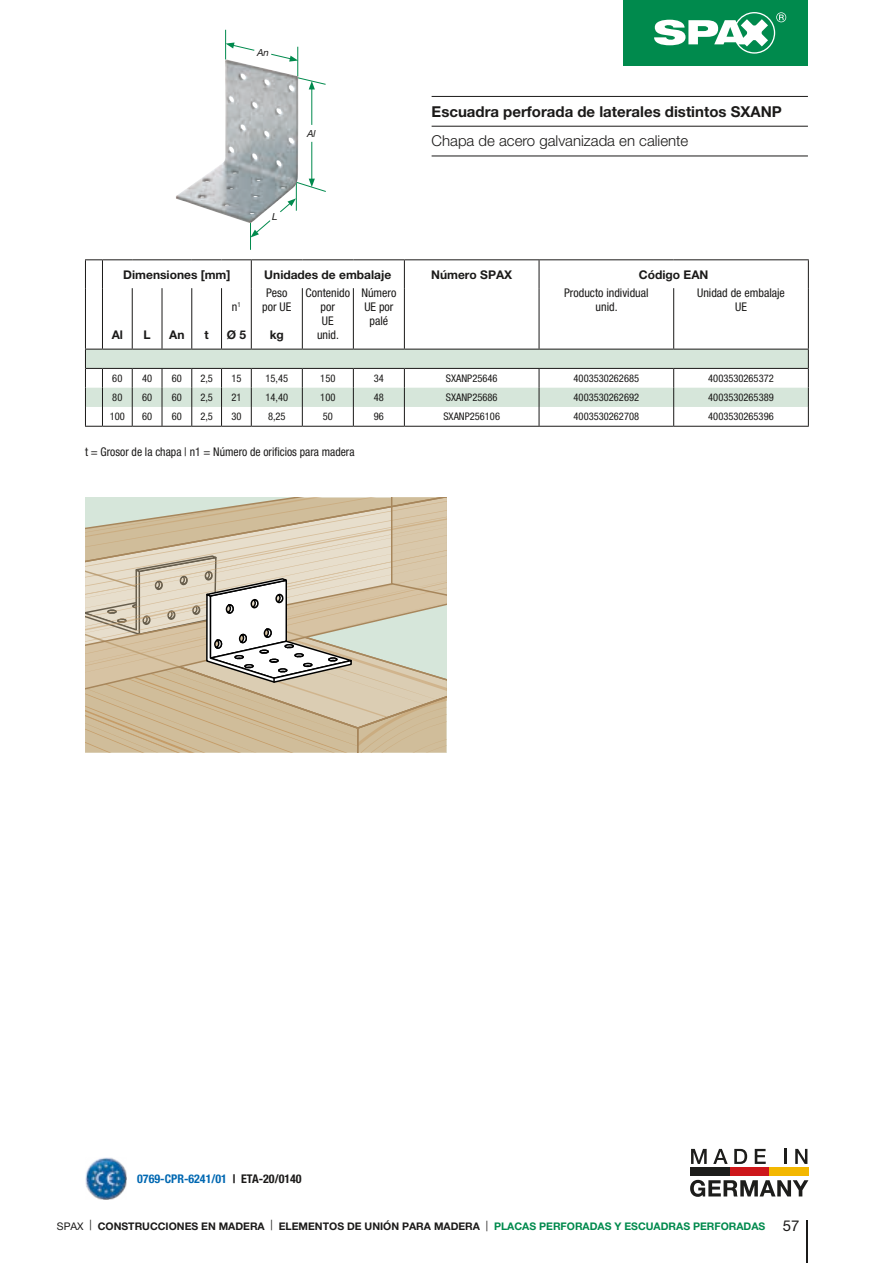
<style>
.page{position:relative;width:893px;height:1263px;background:#fff}
.page>*{position:absolute;margin:0;border:0;box-sizing:border-box;transform-origin:0 0}
.t1{font:700 15px "Helvetica Neue LT Pro";color:#1b1a19}
.t2{font:300 15px "Helvetica Neue LT Pro";color:#1b1a19}
.t3{font:15px "Helvetica Neue LT Pro";color:#1b1a19}
.t4{font:condensed 12px/14px "Helvetica Neue LT Pro";color:#1b1a19;text-align:center}
.t5{font:700 12px "Helvetica Neue LT Pro";color:#1b1a19}
.t6{font:700 condensed 12px "Helvetica Neue LT Pro";color:#0068b2}
.t7{font:condensed 10.5px "Helvetica Neue LT Pro";color:#1b1a19}
.t8{font:700 10.5px "Helvetica Neue LT Pro";color:#1b1a19}
.t9{font:italic 9.75px "Helvetica Neue LT Pro";color:#1b1a19}
.s1{color:#1b1a19}
.s2{font-weight:400}
.s3{color:#008a4d}
</style>
<div class="page">
<hr style="left:102px;top:259px;width:30px;height:1px;background:#1b1a19">
<svg style="left:85px;top:259px;width:18px;height:29px"></svg>
<hr style="left:132px;top:259px;width:30px;height:1px;background:#1b1a19">
<hr style="left:162px;top:259px;width:30px;height:1px;background:#1b1a19">
<hr style="left:192px;top:259px;width:30px;height:1px;background:#1b1a19">
<hr style="left:251px;top:259px;width:51px;height:1px;background:#1b1a19">
<svg style="left:222px;top:259px;width:30px;height:29px"></svg>
<hr style="left:302px;top:259px;width:51px;height:1px;background:#1b1a19">
<hr style="left:353px;top:259px;width:51px;height:1px;background:#1b1a19">
<hr style="left:404px;top:259px;width:135px;height:1px;background:#1b1a19">
<svg style="left:404px;top:260px;width:1px;height:28px"></svg>
<hr style="left:539px;top:259px;width:135px;height:1px;background:#1b1a19">
<svg style="left:539px;top:260px;width:1px;height:28px"></svg>
<hr style="left:674px;top:259px;width:135px;height:1px;background:#1b1a19">
<svg style="left:808px;top:260px;width:1px;height:28px"></svg>
<hr style="left:85px;top:288px;width:1px;height:61px;background:#1b1a19">
<hr style="left:102px;top:288px;width:1px;height:61px;background:#1b1a19">
<hr style="left:132px;top:288px;width:1px;height:61px;background:#1b1a19">
<hr style="left:162px;top:288px;width:1px;height:61px;background:#1b1a19">
<hr style="left:191px;top:288px;width:1px;height:61px;background:#1b1a19">
<hr style="left:221px;top:288px;width:1px;height:61px;background:#1b1a19">
<hr style="left:251px;top:288px;width:1px;height:61px;background:#1b1a19">
<hr style="left:302px;top:288px;width:1px;height:61px;background:#1b1a19">
<hr style="left:353px;top:288px;width:1px;height:61px;background:#1b1a19">
<hr style="left:404px;top:288px;width:1px;height:61px;background:#1b1a19">
<hr style="left:539px;top:288px;width:1px;height:61px;background:#1b1a19">
<hr style="left:673px;top:288px;width:1px;height:61px;background:#1b1a19">
<hr style="left:808px;top:288px;width:1px;height:61px;background:#1b1a19">
<svg style="left:85px;top:349px;width:724px;height:78px"></svg>
<hr style="left:250px;top:220px;width:1px;height:30px;background:#008a4d">
<hr style="left:225px;top:30px;width:1px;height:30px;background:#008a4d">
<hr style="left:311px;top:87px;width:1px;height:94px;background:#008a4d">
<svg style="left:298px;top:160px;width:28px;height:32px"></svg>
<svg style="left:226px;top:43px;width:100px;height:46px"></svg>
<svg style="left:251px;top:223px;width:17px;height:14px"></svg>
<div style="left:303px;top:125px;width:17px;height:17px;background:#fff;border-radius:50%"></div>
<div style="left:254px;top:44px;width:17px;height:17px;background:#fff;border-radius:50%"></div>
<div style="left:623px;top:0;width:185px;height:66px;background:#008a4d"></div>
<svg style="left:654px;top:12px;width:132px;height:42px"></svg>
<img style="left:176px;top:60px;width:122px;height:163px">
<svg style="left:85px;top:497px;width:361px;height:256px;background:#d4c7ae"></svg>
<hr style="left:432px;top:96px;width:376px;height:1px;background:#1b1a19">
<hr style="left:432px;top:126px;width:376px;height:1px;background:#1b1a19">
<hr style="left:432px;top:156px;width:376px;height:1px;background:#1b1a19">
<img style="left:85px;top:1158px;width:42px;height:41px">
<svg style="left:691px;top:1149px;width:16px;height:15px"></svg>
<svg style="left:713px;top:1149px;width:15px;height:15px"></svg>
<svg style="left:734px;top:1149px;width:13px;height:15px"></svg>
<svg style="left:755px;top:1149px;width:11px;height:15px"></svg>
<hr style="left:784px;top:1149px;width:3px;height:15px;background:#1d1d1b">
<svg style="left:795px;top:1149px;width:12px;height:15px"></svg>
<div style="left:730px;top:1168px;width:39px;height:8px;background:#cd171a"></div>
<div style="left:690px;top:1168px;width:40px;height:8px;background:#1d1d1b"></div>
<div style="left:769px;top:1168px;width:39px;height:8px;background:#f3b700"></div>
<svg style="left:690px;top:1180px;width:118px;height:17px"></svg>
<hr style="left:806px;top:1220px;width:2px;height:43px;background:#1b1a19">
<p class="t9" style="left:257px;top:46px;width:13px">An</p>
<p class="t9" style="left:307px;top:128px;width:10px">Al</p>
<p class="t9" style="left:272px;top:210px;width:7px">L</p>
<h1 class="t1" style="left:432px;top:102px;width:352px">Escuadra perforada de laterales distintos SXANP</h1>
<h1 class="t2" style="left:432px;top:132px;width:258px">Chapa de acero galvanizada en caliente</h1>
<p class="t5" style="left:123px;top:267px;width:109px">Dimensiones [mm]</p>
<p class="t5" style="left:264px;top:267px;width:129px">Unidades de embalaje</p>
<p class="t5" style="left:431px;top:267px;width:83px">Número SPAX</p>
<p class="t5" style="left:639px;top:267px;width:71px">Código EAN</p>
<p class="t5" style="left:112px;top:327px;width:13px">Al</p>
<p class="t5" style="left:144px;top:327px;width:9px">L</p>
<p class="t5" style="left:169px;top:327px;width:17px">An</p>
<p class="t5" style="left:205px;top:327px;width:6px">t</p>
<p class="t4" style="left:232px;top:299px;width:10px">n<sup>1</sup></p>
<p class="t5" style="left:227px;top:327px;width:21px">Ø 5</p>
<p class="t4" style="left:262px;top:285px;width:31px">Peso por UE</p>
<p class="t5" style="left:270px;top:327px;width:16px">kg</p>
<p class="t4" style="left:306px;top:285px;width:46px">Contenido por<br>UE<br>unid.</p>
<p class="t4" style="left:361px;top:285px;width:37px">Número<br>UE por palé</p>
<p class="t4" style="left:564px;top:285px;width:86px">Producto individual unid.</p>
<p class="t4" style="left:697px;top:285px;width:89px">Unidad de embalaje<br>UE</p>
<p class="t7" style="left:112px;top:372px;width:12px">60</p>
<p class="t7" style="left:142px;top:372px;width:12px">40</p>
<p class="t7" style="left:172px;top:372px;width:12px">60</p>
<p class="t7" style="left:200px;top:372px;width:14px">2,5</p>
<p class="t7" style="left:231px;top:372px;width:12px">15</p>
<p class="t7" style="left:265px;top:372px;width:24px">15,45</p>
<p class="t7" style="left:320px;top:372px;width:17px">150</p>
<p class="t7" style="left:374px;top:372px;width:12px">34</p>
<p class="t7" style="left:446px;top:372px;width:53px">SXANP25646</p>
<p class="t7" style="left:574px;top:372px;width:67px">4003530262685</p>
<p class="t7" style="left:708px;top:372px;width:67px">4003530265372</p>
<p class="t7" style="left:112px;top:391px;width:12px">80</p>
<p class="t7" style="left:142px;top:391px;width:12px">60</p>
<p class="t7" style="left:172px;top:391px;width:12px">60</p>
<p class="t7" style="left:200px;top:391px;width:14px">2,5</p>
<p class="t7" style="left:231px;top:391px;width:12px">21</p>
<p class="t7" style="left:265px;top:391px;width:24px">14,40</p>
<p class="t7" style="left:320px;top:391px;width:17px">100</p>
<p class="t7" style="left:374px;top:391px;width:12px">48</p>
<p class="t7" style="left:446px;top:391px;width:53px">SXANP25686</p>
<p class="t7" style="left:574px;top:391px;width:67px">4003530262692</p>
<p class="t7" style="left:708px;top:391px;width:67px">4003530265389</p>
<p class="t7" style="left:110px;top:410px;width:17px">100</p>
<p class="t7" style="left:142px;top:410px;width:12px">60</p>
<p class="t7" style="left:172px;top:410px;width:12px">60</p>
<p class="t7" style="left:200px;top:410px;width:14px">2,5</p>
<p class="t7" style="left:231px;top:410px;width:12px">30</p>
<p class="t7" style="left:268px;top:410px;width:19px">8,25</p>
<p class="t7" style="left:323px;top:410px;width:12px">50</p>
<p class="t7" style="left:374px;top:410px;width:12px">96</p>
<p class="t7" style="left:443px;top:410px;width:58px">SXANP256106</p>
<p class="t7" style="left:574px;top:410px;width:67px">4003530262708</p>
<p class="t7" style="left:708px;top:410px;width:67px">4003530265396</p>
<p class="t4" style="left:85px;top:445px;width:271px">t = Grosor de la chapa | n1 = Número de orificios para madera</p>
<p class="t6" style="left:137px;top:1171px;width:166px">0769-CPR-6241/01 <span class="s1">| ETA-20/0140</span></p>
<p class="t8" style="left:57px;top:1220px;width:710px"><span class="s2">SPAX </span><sup>|</sup> CONSTRUCCIONES EN MADERA <sup>|</sup> ELEMENTOS DE UNIÓN PARA MADERA <span class="s2">|</span> <span class="s3">PLACAS PERFORADAS Y ESCUADRAS PERFORADAS</span></p>
<h1 class="t3" style="left:783px;top:1217px;width:18px">57</h1>
</div>
